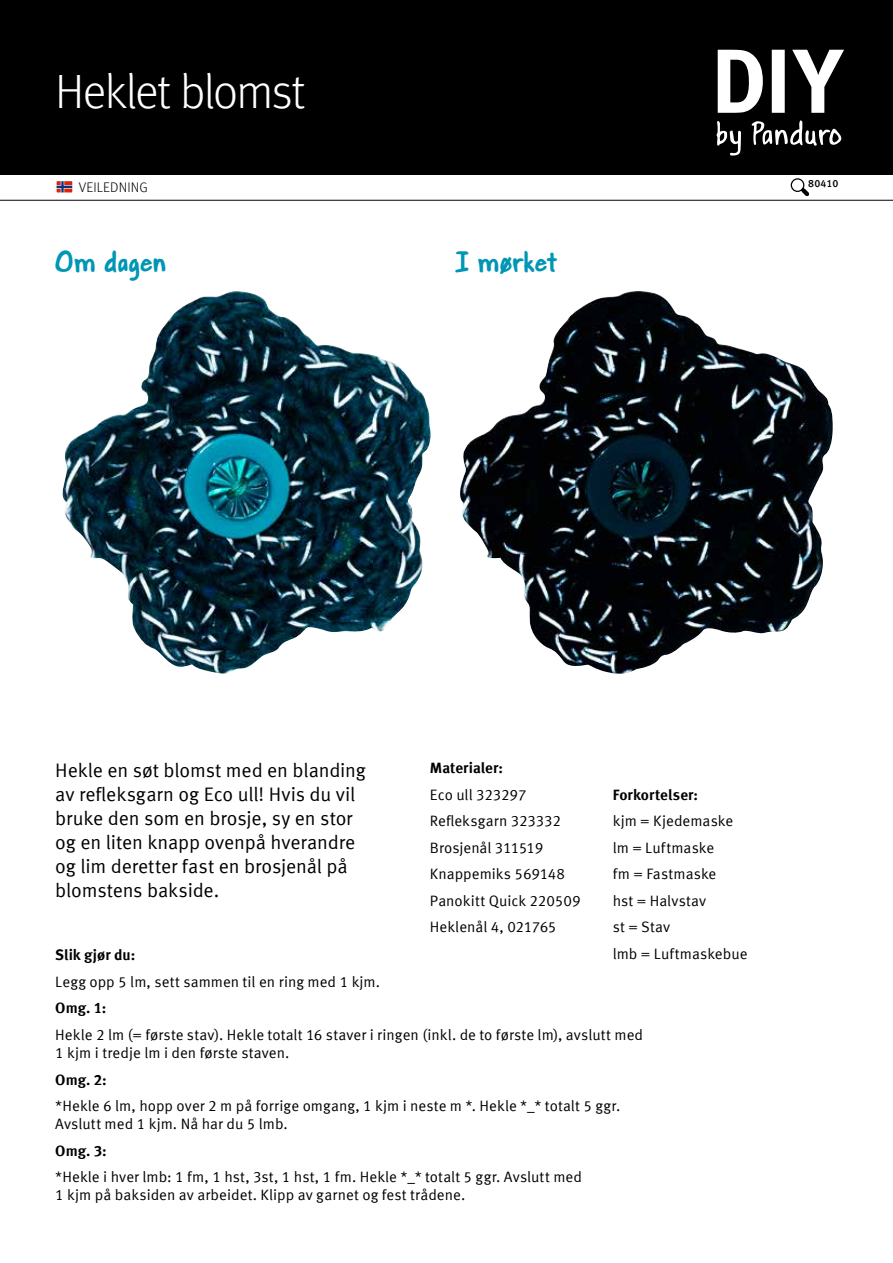
<style>
.page{position:relative;width:893px;height:1263px;background:#fff}
.page>*{position:absolute;margin:0;border:0;box-sizing:border-box;transform-origin:0 0}
.t1{font:300 48px "Meta Offc";letter-spacing:-.035em;color:#fff}
.t2{font:700 30px "Gapstown AH Nordic";letter-spacing:.005em;color:#0096b5}
.t3{font:19.5px/24px "Meta Offc Norm";letter-spacing:-.01em;color:#000}
.t4{font:15px/26.5px "Meta Offc Norm";color:#000}
.t5{font:700 15px "Meta Offc";letter-spacing:.005em;color:#000}
.t6{font:300 13.95px "Meta Offc";letter-spacing:.01em;color:#000}
.t7{font:500 10.5px "Meta Offc";letter-spacing:.01em;color:#000}
</style>
<div class="page">
<div style="left:0;top:0;width:893px;height:174px;background:#000"></div>
<svg style="left:718px;top:50px;width:126px;height:63px"></svg>
<svg style="left:716px;top:120px;width:125px;height:36px"></svg>
<hr style="left:0;top:200px;width:893px;height:1px;background:#000">
<div style="left:791px;top:178px;width:13px;height:14px;border:1px solid #000;border-radius:50%"></div>
<svg style="left:796px;top:183px;width:17px;height:17px"></svg>
<div style="left:55px;top:180px;width:19px;height:14px;background:#fefbfa"></div>
<svg style="left:56px;top:180px;width:17px;height:13px"></svg>
<img style="left:62px;top:291px;width:369px;height:383px">
<img style="left:460px;top:291px;width:373px;height:383px">
<h1 class="t1" style="left:55px;top:65px;width:252px">Heklet blomst</h1>
<p class="t6" style="left:79px;top:179px;width:71px">VEILEDNING</p>
<h2 class="t2" style="left:55px;top:245px;width:113px">Om dagen</h2>
<h2 class="t2" style="left:455px;top:245px;width:104px">I mørket</h2>
<p class="t7" style="left:808px;top:178px;width:32px">80410</p>
<p class="t5" style="left:430px;top:759px;width:75px">Materialer:</p>
<p class="t4" style="left:430px;top:782px;width:152px">Eco ull 323297<br>Refleksgarn 323332<br>Brosjenål 311519<br>Knappemiks 569148<br>Panokitt Quick 220509<br>Heklenål 4, 021765</p>
<h3 class="t3" style="left:55px;top:758px;width:312px">Hekle en søt blomst med en blanding av refleksgarn og Eco ull! Hvis du vil bruke den som en brosje, sy en stor og en liten knapp ovenpå hverandre og lim deretter fast en brosjenål på blomstens bakside.</h3>
<p class="t5" style="left:613px;top:786px;width:87px">Forkortelser:</p>
<p class="t4" style="left:613px;top:808px;width:136px">kjm = Kjedemaske lm = Luftmaske<br>fm = Fastmaske<br>hst = Halvstav<br>st = Stav<br>lmb = Luftmaskebue</p>
<p class="t5" style="left:55px;top:946px;width:81px">Slik gjør du:</p>
<p class="t4" style="left:55px;top:969px;width:326px">Legg opp 5 lm, sett sammen til en ring med 1 kjm.</p>
<p class="t5" style="left:55px;top:999px;width:53px">Omg. 1:</p>
<p class="t4" style="left:55px;top:1026px;width:589px;line-height:18px">Hekle 2 lm (= første stav). Hekle totalt 16 staver i ringen (inkl. de to første lm), avslutt med<br>1 kjm i tredje lm i den første staven.</p>
<p class="t5" style="left:55px;top:1070px;width:53px">Omg. 2:</p>
<p class="t4" style="left:55px;top:1097px;width:566px;line-height:18px">*Hekle 6 lm, hopp over 2 m på forrige omgang, 1 kjm i neste m *. Hekle *_* totalt 5 ggr.<br>Avslutt med 1 kjm. Nå har du 5 lmb.</p>
<p class="t5" style="left:55px;top:1141px;width:53px">Omg. 3:</p>
<p class="t4" style="left:55px;top:1168px;width:528px;line-height:18px">*Hekle i hver lmb: 1 fm, 1 hst, 3st, 1 hst, 1 fm. Hekle *_* totalt 5 ggr. Avslutt med<br>1 kjm på baksiden av arbeidet. Klipp av garnet og fest trådene.</p>
</div>
